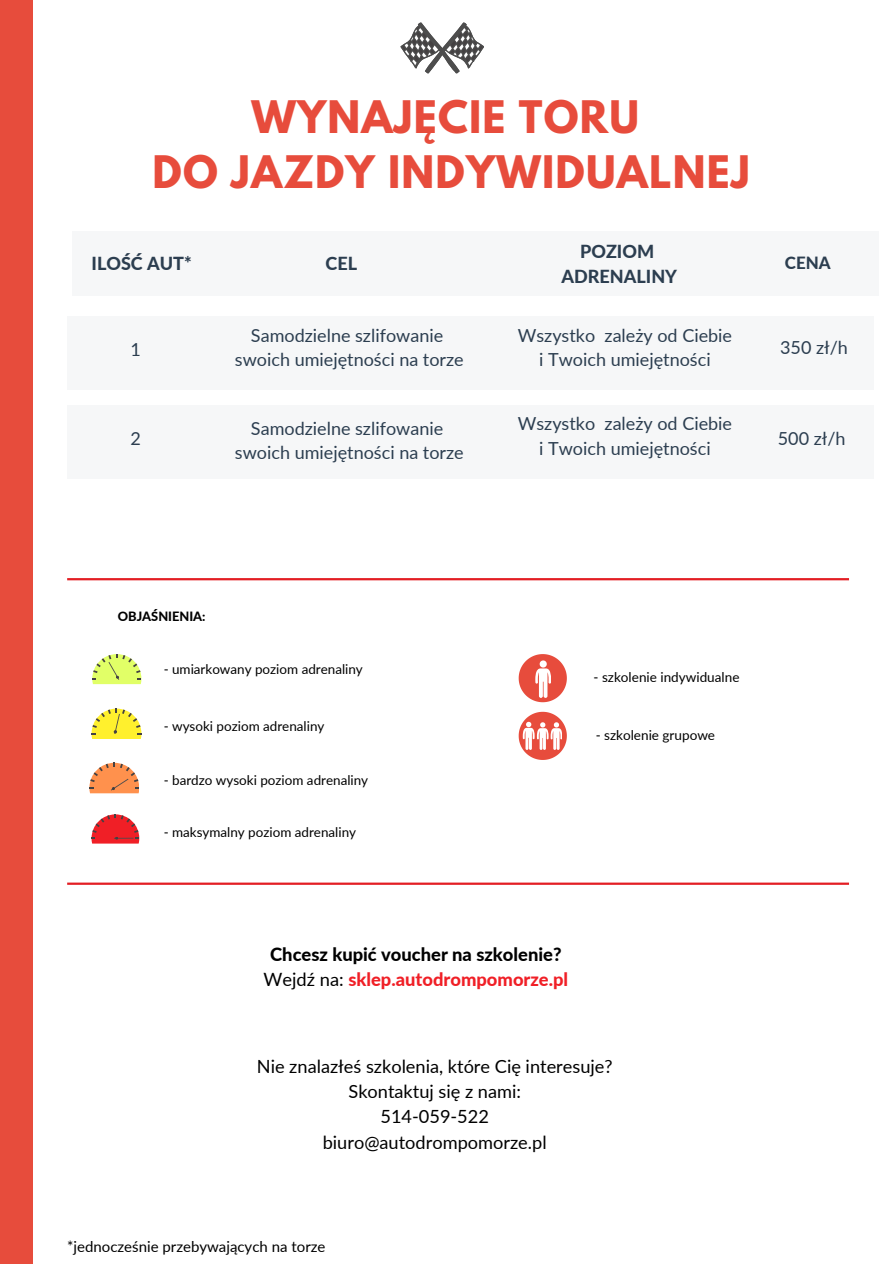
<style>
.page{position:relative;width:894px;height:1264px;background:#fff}
.page>*{position:absolute;margin:0;border:0;box-sizing:border-box;transform-origin:0 0}
.t1{font:700 39.75px/55.2px "League Spartan";letter-spacing:.03em;color:#e74c3c;text-align:center}
.t2{font:800 18.3px/25.5px "Lato";color:#000;text-align:center}
.t3{font:18.15px/25.3px "Lato";color:#000;text-align:center}
.t4{font:18px/24.8px "Lato";color:#2c3e50;text-align:center}
.t5{font:800 18px/24.8px "Lato";color:#2c3e50;text-align:center}
.t6{font:800 16.8px "Lato";color:#2c3e50}
.t7{font:15px "Lato";color:#000}
.t8{font:13.5px "Lato";color:#000}
.t9{font:800 12.75px "Lato";color:#000}
.s1{font-weight:400}
.s2{color:#f01f26}
</style>
<div class="page">
<div style="left:0;top:0;width:33px;height:1263px;background:#e74c3c"></div>
<div style="left:72px;top:231px;width:806px;height:65px;background:#f6f7f8"></div>
<div style="left:67px;top:316px;width:806px;height:73px;background:#f6f7f8"></div>
<svg style="left:400px;top:22px;width:84px;height:51px"></svg>
<div style="left:67px;top:405px;width:806px;height:73px;background:#f6f7f8"></div>
<svg style="left:518px;top:654px;width:48px;height:48px"></svg>
<svg style="left:518px;top:711px;width:48px;height:49px"></svg>
<svg style="left:89px;top:762px;width:50px;height:31px"></svg>
<svg style="left:92px;top:654px;width:49px;height:30px"></svg>
<svg style="left:91px;top:814px;width:48px;height:29px"></svg>
<svg style="left:91px;top:708px;width:50px;height:31px"></svg>
<hr style="left:67px;top:578px;width:781px;height:2px;background:#e31e24">
<hr style="left:67px;top:882px;width:781px;height:2px;background:#e31e24">
<h2 class="t1" style="left:153px;top:95px;width:598px">WYNAJĘCIE TORU<br>DO JAZDY INDYWIDUALNEJ</h2>
<h1 class="t5" style="left:91px;top:251px;width:102px">ILOŚĆ AUT*</h1>
<h2 class="t4" style="left:130px;top:336px;width:12px">1</h2>
<h2 class="t4" style="left:130px;top:425px;width:12px">2</h2>
<h3 class="t5" style="left:561px;top:238px;width:117px">POZIOM<br>ADRENALINY</h3>
<p class="t5" style="left:325px;top:251px;width:33px">CEL</p>
<h2 class="t6" style="left:784px;top:252px;width:47px">CENA</h2>
<p class="t4" style="left:235px;top:322px;width:230px">Samodzielne szlifowanie swoich umiejętności na torze</p>
<h3 class="t4" style="left:517px;top:322px;width:216px">Wszystko zależy od Ciebie i Twoich umiejętności</h3>
<h3 class="t4" style="left:779px;top:335px;width:69px">350 zł/h</h3>
<h3 class="t4" style="left:517px;top:411px;width:216px">Wszystko zależy od Ciebie i Twoich umiejętności</h3>
<h3 class="t4" style="left:235px;top:415px;width:230px">Samodzielne szlifowanie swoich umiejętności na torze</h3>
<h3 class="t4" style="left:777px;top:425px;width:69px">500 zł/h</h3>
<p class="t9" style="left:118px;top:609px;width:89px">OBJAŚNIENIA:</p>
<p class="t8" style="left:164px;top:660px;width:201px">- umiarkowany poziom adrenaliny</p>
<p class="t8" style="left:164px;top:717px;width:162px">- wysoki poziom adrenaliny</p>
<p class="t8" style="left:164px;top:771px;width:206px">- bardzo wysoki poziom adrenaliny</p>
<p class="t8" style="left:164px;top:823px;width:194px">- maksymalny poziom adrenaliny</p>
<h5 class="t8" style="left:593px;top:669px;width:147px">- szkolenie indywidualne</h5>
<p class="t8" style="left:595px;top:726px;width:121px">- szkolenie grupowe</p>
<p class="t2" style="left:263px;top:941px;width:306px">Chcesz kupić voucher na szkolenie?<br><span class="s1">Wejdź na:</span> <span class="s2">sklep.autodrompomorze.pl</span></p>
<p class="t3" style="left:257px;top:1052px;width:357px">Nie znalazłeś szkolenia, które Cię interesuje?<br>Skontaktuj się z nami:<br>514-059-522<br>biuro@autodrompomorze.pl</p>
<p class="t7" style="left:67px;top:1237px;width:260px">*jednocześnie przebywających na torze</p>
</div>
